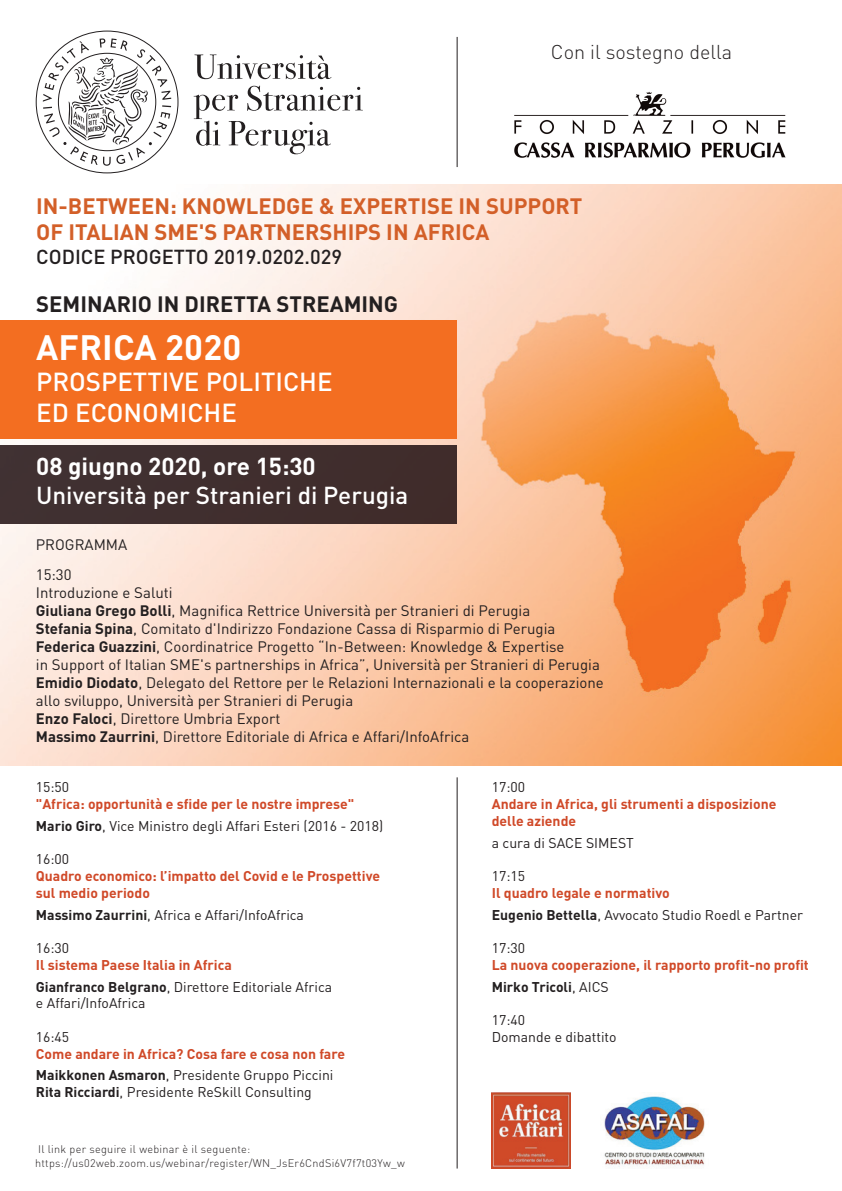
<style>
.page{position:relative;width:842px;height:1191px;background:#fff}
.page>*{position:absolute;margin:0;border:0;box-sizing:border-box;transform-origin:0 0}
.t1{font:700 34.8px "DIN";color:#fff}
.t2{font:500 25.8px/30.9px "DIN";color:#fff}
.t3{font:500 24.2px "DIN";color:#fff}
.t4{font:700 24.2px "DIN";color:#fff}
.t5{font:700 22px/26.4px "DIN";color:#d35f28}
.t6{font:700 22px "DIN";color:#231f20}
.t7{font:500 20px "DIN";color:#231f20}
.t8{font:300 19.8px "DIN";color:#231f20}
.t9{font:15px/18px "DIN";color:#231f20}
.t10{font:700 14px/21.6px "DIN";color:#d04928}
.t11{font:14px/21.6px "DIN";color:#231f20}
.t12{font:300 10.9px/13.1px "DIN";letter-spacing:.025em;color:#231f20}
.s1{font-weight:700}
.s2{font-weight:700;color:#d04928}
.s3{color:#231f20}
.s4{font-weight:400;color:#231f20}
</style>
<div class="page">
<img style="left:0;top:184px;width:842px;height:581px">
<svg style="left:194px;top:54px;width:137px;height:25px"></svg>
<svg style="left:194px;top:86px;width:169px;height:68px"></svg>
<svg style="left:35px;top:30px;width:144px;height:144px"></svg>
<hr style="left:457px;top:37px;width:1px;height:130px;background:#231f20">
<img style="left:514px;top:91px;width:272px;height:67px">
<hr style="left:457px;top:777px;width:1px;height:391px;background:#231f20">
<img style="left:492px;top:1093px;width:78px;height:75px">
<img style="left:604px;top:1096px;width:101px;height:71px">
<div style="left:0;top:321px;width:457px;height:118px;background:#f36e21"></div>
<div style="left:0;top:445px;width:457px;height:78px;background:#402f2f"></div>
<h3 class="t8" style="left:551px;top:40px;width:183px">Con il sostegno della</h3>
<h3 class="t5" style="left:36px;top:192px;width:548px">IN-BETWEEN: KNOWLEDGE &amp; EXPERTISE IN SUPPORT<br>OF ITALIAN SME'S PARTNERSHIPS IN AFRICA</h3>
<h3 class="t7" style="left:36px;top:244px;width:307px">CODICE PROGETTO 2019.0202.029</h3>
<h3 class="t6" style="left:36px;top:290px;width:363px">SEMINARIO IN DIRETTA STREAMING</h3>
<h1 class="t1" style="left:36px;top:325px;width:207px">AFRICA 2020</h1>
<h2 class="t2" style="left:36px;top:365px;width:298px">PROSPETTIVE POLITICHE<br>ED ECONOMICHE</h2>
<h3 class="t4" style="left:36px;top:451px;width:281px">08 giugno 2020, ore 15:30</h3>
<h3 class="t3" style="left:36px;top:480px;width:374px">Università per Stranieri di Perugia</h3>
<p class="t9" style="left:36px;top:529px;width:93px;line-height:30px">PROGRAMMA<br>15:30</p>
<p class="t9" style="left:36px;top:583px;width:569px">Introduzione e Saluti<br><span class="s1">Giuliana Grego Bolli</span>, Magnifica Rettrice Università per Stranieri di Perugia<br><span class="s1">Stefania Spina</span>, Comitato d'Indirizzo Fondazione Cassa di Risparmio di Perugia <span class="s1">Federica Guazzini</span>, Coordinatrice Progetto “In-Between: Knowledge &amp; Expertise<br>in Support of Italian SME's partnerships in Africa”, Università per Stranieri di Perugia <span class="s1">Emidio Diodato</span>, Delegato del Rettore per le Relazioni Internazionali e la cooperazione allo sviluppo, Università per Stranieri di Perugia<br><span class="s1">Enzo Faloci</span>, Direttore Umbria Export<br><span class="s1">Massimo Zaurrini</span>, Direttore Editoriale di Africa e Affari/InfoAfrica</p>
<p class="t11" style="left:492px;top:776px;width:35px">17:00</p>
<p class="t10" style="left:492px;top:795px;width:286px;line-height:16.8px">Andare in Africa, gli strumenti a disposizione delle aziende</p>
<p class="t11" style="left:492px;top:831px;width:144px">a cura di SACE SIMEST</p>
<p class="t11" style="left:492px;top:865px;width:35px">17:15</p>
<p class="t11" style="left:492px;top:882px;width:313px"><span class="s2">Il quadro legale e normativo<br></span><span class="s1">Eugenio Bettella</span>, Avvocato Studio Roedl e Partner</p>
<p class="t11" style="left:492px;top:937px;width:35px">17:30</p>
<p class="t10" style="left:492px;top:953px;width:319px">La nuova cooperazione, il rapporto profit-no profit<br><span class="s3">Mirko Tricoli</span><span class="s4">, AICS</span></p>
<p class="t11" style="left:492px;top:1011px;width:126px;line-height:16.8px">17:40<br>Domande e dibattito</p>
<p class="t11" style="left:36px;top:776px;width:35px">15:50</p>
<p class="t10" style="left:36px;top:792px;width:349px">"Africa: opportunità e sfide per le nostre imprese"<br><span class="s3">Mario Giro</span><span class="s4">, Vice Ministro degli Affari Esteri (2016 - 2018)</span></p>
<p class="t11" style="left:36px;top:848px;width:35px">16:00</p>
<p class="t10" style="left:36px;top:867px;width:346px;line-height:16.8px">Quadro economico: l’impatto del Covid e le Prospettive sul medio periodo</p>
<p class="t11" style="left:36px;top:903px;width:270px"><span class="s1">Massimo Zaurrini</span>, Africa e Affari/InfoAfrica</p>
<p class="t11" style="left:36px;top:937px;width:35px">16:30</p>
<p class="t10" style="left:36px;top:953px;width:298px">Il sistema Paese Italia in Africa<br><span class="s3">Gianfranco Belgrano</span><span class="s4">, Direttore Editoriale Africa</span></p>
<p class="t11" style="left:36px;top:992px;width:111px">e Affari/InfoAfrica</p>
<p class="t11" style="left:36px;top:1026px;width:35px">16:45</p>
<p class="t10" style="left:36px;top:1042px;width:311px">Come andare in Africa? Cosa fare e cosa non fare<br><span class="s3">Maikkonen Asmaron</span><span class="s4">, Presidente Gruppo Piccini</span></p>
<p class="t11" style="left:36px;top:1081px;width:277px"><span class="s1">Rita Ricciardi</span>, Presidente ReSkill Consulting</p>
<p class="t12" style="left:35px;top:1142px;width:371px">Il link per seguire il webinar è il seguente: https://us02web.zoom.us/webinar/register/WN_JsEr6CndSi6V7f7t03Yw_w</p>
</div>
